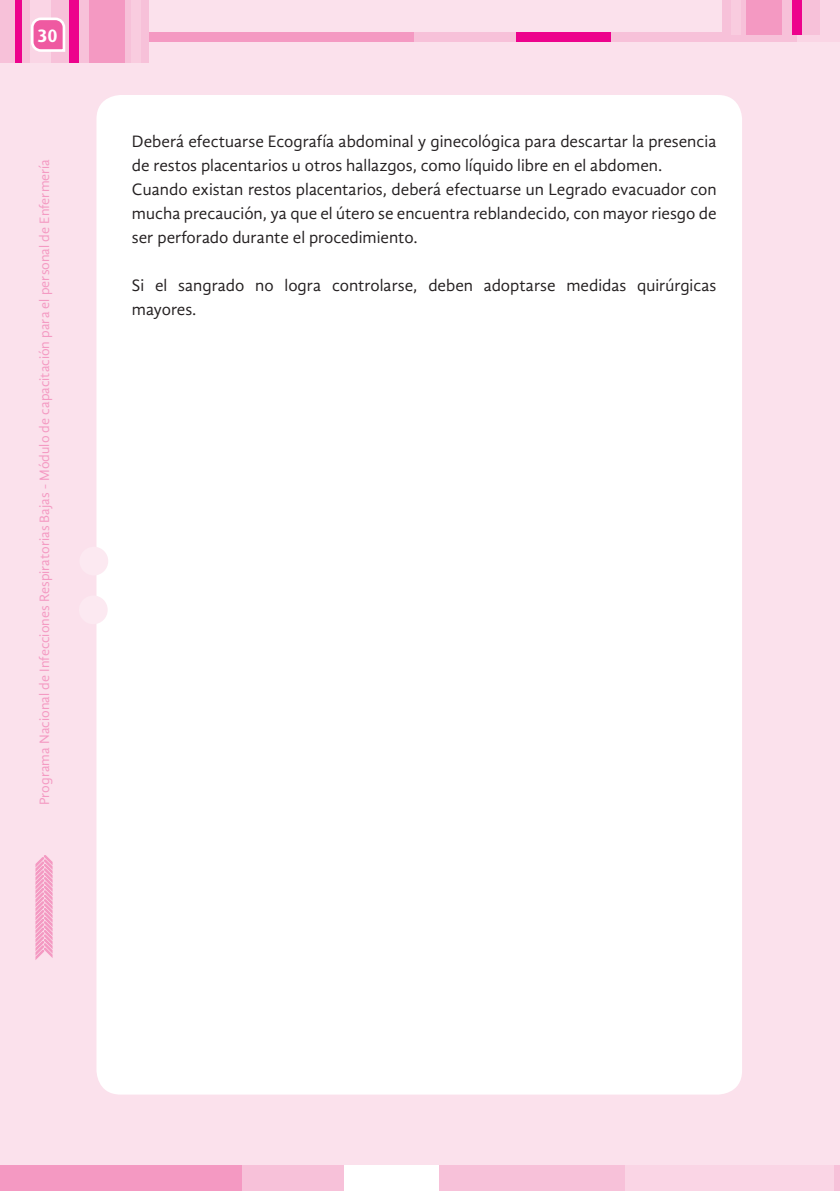
<style>
.page{position:relative;width:840px;height:1191px;background:#fff}
.page>*{position:absolute;margin:0;border:0;box-sizing:border-box;transform-origin:0 0}
.t1{font:700 18px "Dax";color:#fff}
.t2{font:17px/24px "Gandhi Sans";color:#231f20}
.t3{font:14px "Gandhi Sans";color:#f499c2}
</style>
<div class="page">
<div style="left:0;top:0;width:839px;height:1191px;background:#fbe1ec"></div>
<div style="left:0;top:1165px;width:839px;height:26px;background:#f7c1d9"></div>
<div style="left:0;top:1165px;width:241px;height:26px;background:#f499c2"></div>
<div style="left:344px;top:1165px;width:94px;height:26px;background:#fff"></div>
<div style="left:625px;top:1165px;width:208px;height:26px;background:#fad5e5"></div>
<div style="left:0;top:32px;width:839px;height:10px;background:#f7c1d9"></div>
<div style="left:55px;top:32px;width:358px;height:10px;background:#f499c2"></div>
<div style="left:516px;top:32px;width:94px;height:10px;background:#ed028c"></div>
<div style="left:796px;top:32px;width:43px;height:10px;background:#fad5e5"></div>
<div style="left:0;top:0;width:148px;height:62px;background:#f7c1d9"></div>
<div style="left:89px;top:0;width:36px;height:62px;background:#f499c2"></div>
<div style="left:69px;top:0;width:10px;height:62px;background:#ed028c"></div>
<div style="left:30px;top:0;width:21px;height:62px;background:#fad5e5"></div>
<div style="left:16px;top:0;width:6px;height:62px;background:#ed028c"></div>
<div style="left:131px;top:0;width:9px;height:62px;background:#f9ccdf"></div>
<div style="left:722px;top:0;width:117px;height:34px;background:#f7c1d9"></div>
<div style="left:746px;top:0;width:35px;height:34px;background:#f499c2"></div>
<div style="left:792px;top:0;width:9px;height:34px;background:#ed028c"></div>
<div style="left:819px;top:0;width:20px;height:34px;background:#fad5e5"></div>
<div style="left:730px;top:0;width:10px;height:34px;background:#f9ccdf"></div>
<svg style="left:31px;top:17px;width:35px;height:35px"></svg>
<svg style="left:35px;top:855px;width:18px;height:105px;background:#f5b0cf"></svg>
<div style="left:96px;top:95px;width:645px;height:999px;background:#fff;border-radius:24px"></div>
<div style="left:79px;top:547px;width:29px;height:28px;background:#fce9f1;border-radius:50%"></div>
<div style="left:79px;top:595px;width:29px;height:29px;background:#fce9f1;border-radius:50%"></div>
<p class="t1" style="left:37px;top:25px;width:22px">30</p>
<p class="t3" style="left:36px;top:805px;width:648px;rotate:-90deg">Programa Nacional de Infecciones Respiratorias Bajas - Módulo de capacitación para el personal de Enfermería</p>
<p class="t2" style="left:132px;top:129px;width:585px">Deberá efectuarse Ecografía abdominal y ginecológica para descartar la presencia de restos placentarios u otros hallazgos, como líquido libre en el abdomen.<br>Cuando existan restos placentarios, deberá efectuarse un Legrado evacuador con mucha precaución, ya que el útero se encuentra reblandecido, con mayor riesgo de ser perforado durante el procedimiento.</p>
<p class="t2" style="left:132px;top:274px;width:585px">Si el sangrado no logra controlarse, deben adoptarse medidas quirúrgicas mayores.</p>
</div>
